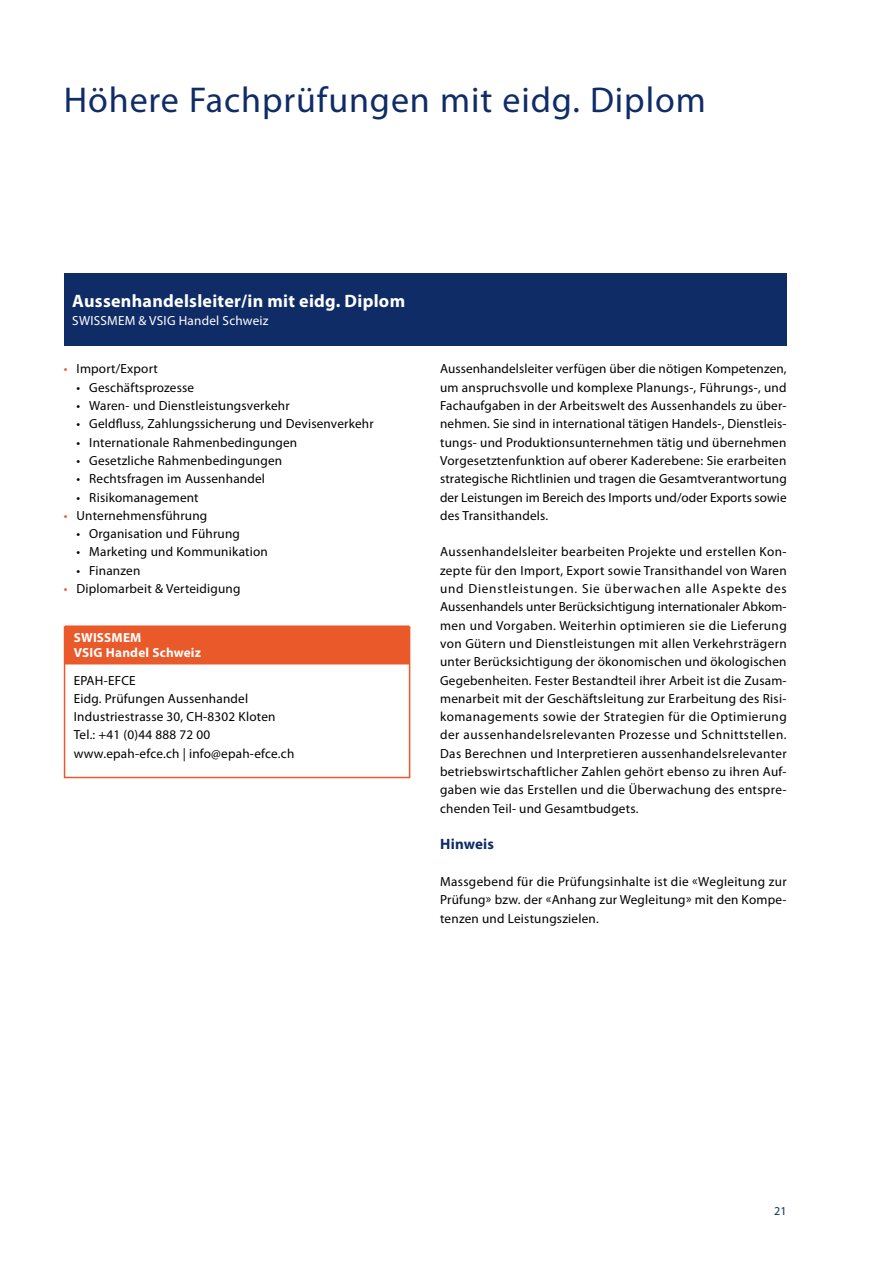
<style>
.page{position:relative;width:893px;height:1263px;background:#fff}
.page>*{position:absolute;margin:0;border:0;box-sizing:border-box;transform-origin:0 0}
.t1{font:36px "Myriad Pro";letter-spacing:.025em;color:#102c66}
.t2{font:700 18px "Myriad Pro";letter-spacing:.015em;color:#fff}
.t3{font:700 15px "Myriad Pro";letter-spacing:.015em;color:#102c66}
.t4{font:13.2px/18.3px "Myriad Pro";letter-spacing:.015em;color:#000;text-align:justify}
.t5{font:13.2px "Myriad Pro";letter-spacing:.015em;color:#fff}
.t6{font:700 13.2px/15px "Myriad Pro";letter-spacing:.015em;color:#fff}
.t7{font:12px "Myriad Pro";color:#102c66}
.s1{color:#ea5929}
</style>
<div class="page">
<div style="left:64px;top:273px;width:723px;height:72px;background:#102c66"></div>
<div style="left:65px;top:625px;width:344px;height:39px;background:#ea5929"></div>
<div style="left:64px;top:626px;width:346px;height:152px;border:2px solid #ea5929"></div>
<h1 class="t1" style="left:64px;top:78px;width:643px">Höhere Fachprüfungen mit eidg. Diplom</h1>
<h2 class="t2" style="left:72px;top:289px;width:334px">Aussenhandelsleiter/in mit eidg. Diplom</h2>
<p class="t5" style="left:72px;top:313px;width:198px">SWISSMEM &amp; VSIG Handel Schweiz</p>
<p class="t4" style="left:64px;top:360px;width:96px"><span class="s1">•</span> Import/Export</p>
<p class="t4" style="left:77px;top:378px;width:119px">• Geschäftsprozesse</p>
<p class="t4" style="left:77px;top:396px;width:215px">• Waren- und Dienstleistungsverkehr</p>
<p class="t4" style="left:77px;top:415px;width:299px">• Geldfluss, Zahlungssicherung und Devisenverkehr</p>
<p class="t4" style="left:77px;top:433px;width:222px">• Internationale Rahmenbedingungen</p>
<p class="t4" style="left:77px;top:451px;width:207px">• Gesetzliche Rahmenbedingungen</p>
<p class="t4" style="left:77px;top:469px;width:190px">• Rechtsfragen im Aussenhandel</p>
<p class="t4" style="left:77px;top:488px;width:124px">• Risikomanagement</p>
<p class="t4" style="left:64px;top:506px;width:145px"><span class="s1">•</span> Unternehmensführung</p>
<p class="t4" style="left:77px;top:524px;width:165px">• Organisation und Führung</p>
<p class="t4" style="left:77px;top:543px;width:193px">• Marketing und Kommunikation</p>
<p class="t4" style="left:77px;top:561px;width:65px">• Finanzen</p>
<p class="t4" style="left:64px;top:579px;width:178px"><span class="s1">•</span> Diplomarbeit &amp; Verteidigung</p>
<p class="t6" style="left:74px;top:630px;width:129px">SWISSMEM<br>VSIG Handel Schweiz</p>
<p class="t4" style="left:74px;top:671px;width:222px;text-align:left">EPAH-EFCE<br>Eidg. Prüfungen Aussenhandel<br>Industriestrasse 30, CH-8302 Kloten<br>Tel.: +41 (0)44 888 72 00 www.epah-efce.ch | info@epah-efce.ch</p>
<p class="t4" style="left:440px;top:360px;width:348px">Aussenhandelsleiter verfügen über die nötigen Kompetenzen, um anspruchsvolle und komplexe Planungs-, Führungs-, und Fachaufgaben in der Arbeitswelt des Aussenhandels zu über&shy;nehmen. Sie sind in international tätigen Handels-, Dienstleis&shy;tungs- und Produktionsunternehmen tätig und übernehmen Vorgesetztenfunktion auf oberer Kaderebene: Sie erarbeiten strategische Richtlinien und tragen die Gesamtverantwortung der Leistungen im Bereich des Imports und/oder Exports sowie des Transithandels.</p>
<p class="t4" style="left:440px;top:543px;width:348px">Aussenhandelsleiter bearbeiten Projekte und erstellen Kon&shy;zepte für den Import, Export sowie Transithandel von Waren und Dienstleistungen. Sie überwachen alle Aspekte des Aussenhandels unter Berücksichtigung internationaler Abkom&shy;men und Vorgaben. Weiterhin optimieren sie die Lieferung von Gütern und Dienstleistungen mit allen Verkehrsträgern unter Berücksichtigung der ökonomischen und ökologischen Gegebenheiten. Fester Bestandteil ihrer Arbeit ist die Zusam&shy;menarbeit mit der Geschäftsleitung zur Erarbeitung des Risi&shy;komanagements sowie der Strategien für die Optimierung der aussenhandelsrelevanten Prozesse und Schnittstellen.<br>Das Berechnen und Interpretieren aussenhandelsrelevanter betriebswirtschaftlicher Zahlen gehört ebenso zu ihren Auf&shy;gaben wie das Erstellen und die Überwachung des entspre&shy;chenden Teil- und Gesamtbudgets.</p>
<p class="t3" style="left:440px;top:834px;width:56px">Hinweis</p>
<p class="t4" style="left:440px;top:872px;width:348px">Massgebend für die Prüfungsinhalte ist die «Wegleitung zur Prüfung» bzw. der «Anhang zur Wegleitung» mit den Kompe&shy;tenzen und Leistungszielen.</p>
<p class="t7" style="left:774px;top:1204px;width:14px">21</p>
</div>
